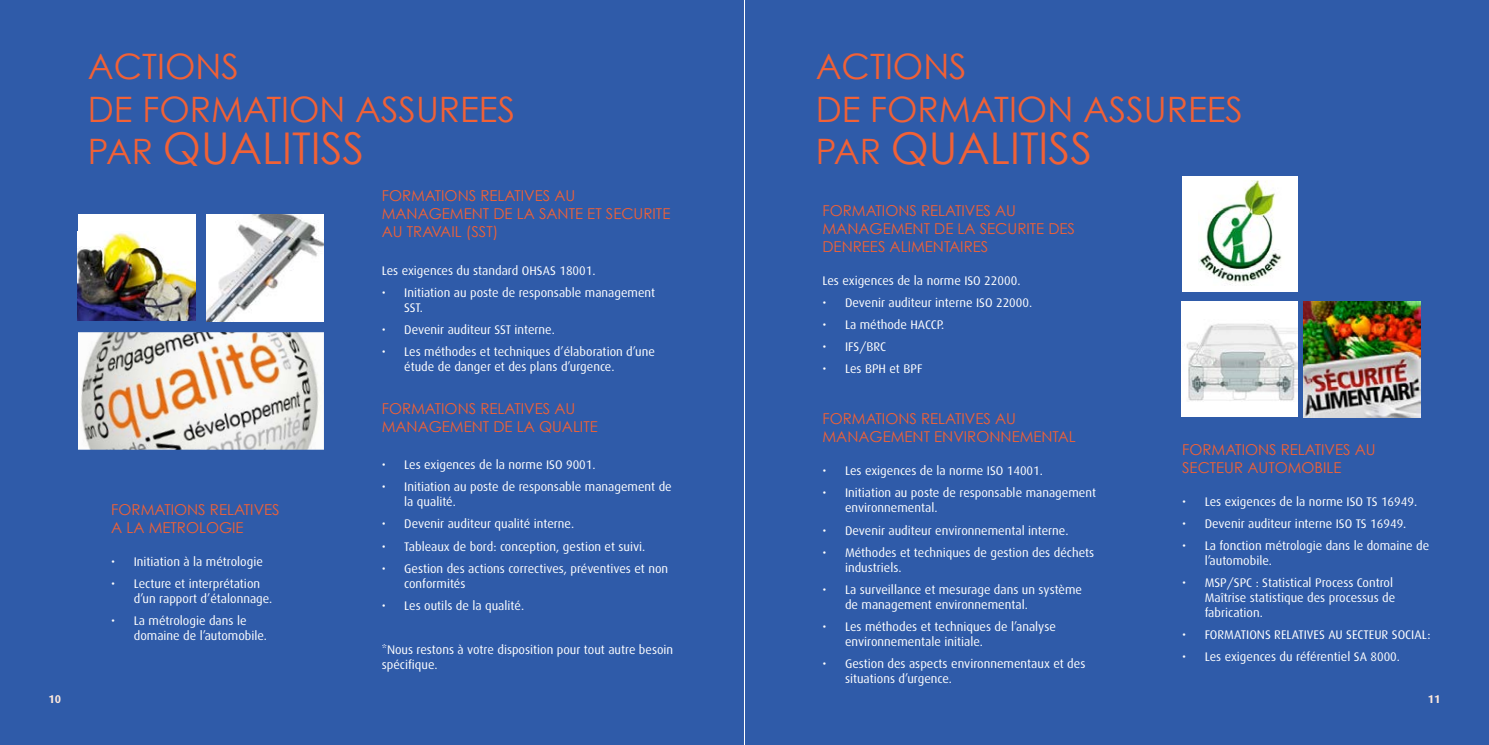
<style>
.page{position:relative;width:1489px;height:745px;background:#fff}
.page>*{position:absolute;margin:0;border:0;box-sizing:border-box;transform-origin:0 0}
.t1{font:43.75px "Century Gothic";color:#f16136}
.t2{font:35px/42px "Century Gothic";color:#f16136}
.t3{font:15px/18px "Century Gothic";color:#f16136}
.t4{font:12.5px/15px "Dax";color:#fff}
.t5{font:700 11.25px "Dax";color:#fee9dc}
.s1{font-size:35px}
</style>
<div class="page">
<div style="left:0;top:0;width:1488px;height:744px;background:#2f5ba9"></div>
<img style="left:78px;top:332px;width:246px;height:117px">
<div style="left:1182px;top:175px;width:115px;height:116px;background:#fff"></div>
<div style="left:78px;top:214px;width:118px;height:106px;background:#fff"></div>
<img style="left:78px;top:233px;width:118px;height:87px">
<div style="left:1181px;top:301px;width:116px;height:116px;background:#fff"></div>
<img style="left:1186px;top:323px;width:111px;height:78px">
<img style="left:1198px;top:180px;width:84px;height:105px">
<img style="left:1303px;top:301px;width:117px;height:116px">
<img style="left:206px;top:214px;width:118px;height:107px">
<hr style="left:744px;top:0;width:1px;height:744px;background:#fff">
<h2 class="t2" style="left:88px;top:45px;width:429px">ACTIONS<br>DE FORMATION ASSUREES</h2>
<h1 class="t1" style="left:88px;top:121px;width:278px"><span class="s1">PAR</span> QUALITISS</h1>
<p class="t3" style="left:111px;top:500px;width:170px">FORMATIONS RELATIVES<br>A LA METROLOGIE</p>
<p class="t4" style="left:111px;top:554px;width:153px">• Initiation à la métrologie</p>
<p class="t4" style="left:134px;top:576px;width:140px;text-indent:-22px">• Lecture et interprétation d’un rapport d’étalonnage.</p>
<p class="t4" style="left:134px;top:613px;width:135px;text-indent:-22px">• La métrologie dans le domaine de l’automobile.</p>
<p class="t3" style="left:382px;top:187px;width:290px">FORMATIONS RELATIVES AU<br>MANAGEMENT DE LA SANTE ET SECURITE<br>AU TRAVAIL (SST)</p>
<p class="t4" style="left:382px;top:263px;width:215px">Les exigences du standard OHSAS 18001.</p>
<p class="t4" style="left:404px;top:285px;width:252px;text-indent:-22px">• Initiation au poste de responsable management<br>SST.</p>
<p class="t4" style="left:382px;top:322px;width:174px">• Devenir auditeur SST interne.</p>
<p class="t4" style="left:404px;top:344px;width:252px;text-indent:-22px">• Les méthodes et techniques d’élaboration d’une étude de danger et des plans d’urgence.</p>
<p class="t3" style="left:382px;top:399px;width:217px">FORMATIONS RELATIVES AU<br>MANAGEMENT DE LA QUALITE</p>
<p class="t4" style="left:382px;top:457px;width:215px">• Les exigences de la norme ISO 9001.</p>
<p class="t4" style="left:404px;top:479px;width:269px;text-indent:-22px">• Initiation au poste de responsable management de la qualité.</p>
<p class="t4" style="left:382px;top:516px;width:194px">• Devenir auditeur qualité interne.</p>
<p class="t4" style="left:382px;top:538px;width:265px">• Tableaux de bord: conception, gestion et suivi.</p>
<p class="t4" style="left:404px;top:560px;width:265px;text-indent:-22px">• Gestion des actions correctives, préventives et non conformités</p>
<p class="t4" style="left:382px;top:597px;width:144px">• Les outils de la qualité.</p>
<p class="t4" style="left:382px;top:642px;width:293px">*Nous restons à votre disposition pour tout autre besoin spécifique.</p>
<h2 class="t2" style="left:815px;top:45px;width:429px">ACTIONS<br>DE FORMATION ASSUREES</h2>
<h1 class="t1" style="left:815px;top:121px;width:278px"><span class="s1">PAR</span> QUALITISS</h1>
<p class="t3" style="left:822px;top:201px;width:254px">FORMATIONS RELATIVES AU<br>MANAGEMENT DE LA SECURITE DES<br>DENREES ALIMENTAIRES</p>
<p class="t4" style="left:822px;top:273px;width:199px">Les exigences de la norme ISO 22000.</p>
<p class="t4" style="left:822px;top:295px;width:211px">• Devenir auditeur interne ISO 22000.</p>
<p class="t4" style="left:822px;top:317px;width:123px">• La méthode HACCP.</p>
<p class="t4" style="left:822px;top:339px;width:65px">• IFS/BRC</p>
<p class="t4" style="left:822px;top:361px;width:101px">• Les BPH et BPF</p>
<p class="t3" style="left:822px;top:409px;width:255px">FORMATIONS RELATIVES AU<br>MANAGEMENT ENVIRONNEMENTAL</p>
<p class="t4" style="left:822px;top:463px;width:222px">• Les exigences de la norme ISO 14001.</p>
<p class="t4" style="left:845px;top:485px;width:252px;text-indent:-22px">• Initiation au poste de responsable management environnemental.</p>
<p class="t4" style="left:822px;top:522px;width:247px">• Devenir auditeur environnemental interne.</p>
<p class="t4" style="left:845px;top:544px;width:251px;text-indent:-22px">• Méthodes et techniques de gestion des déchets industriels.</p>
<p class="t4" style="left:845px;top:581px;width:238px;text-indent:-22px">• La surveillance et mesurage dans un système de management environnemental.</p>
<p class="t4" style="left:845px;top:618px;width:212px;text-indent:-22px">• Les méthodes et techniques de l’analyse environnementale initiale.</p>
<p class="t4" style="left:845px;top:656px;width:242px;text-indent:-22px">• Gestion des aspects environnementaux et des situations d’urgence.</p>
<p class="t3" style="left:1182px;top:440px;width:195px">FORMATIONS RELATIVES AU<br>SECTEUR AUTOMOBILE</p>
<p class="t4" style="left:1182px;top:493px;width:236px">• Les exigences de la norme ISO TS 16949.</p>
<p class="t4" style="left:1182px;top:516px;width:226px">• Devenir auditeur interne ISO TS 16949.</p>
<p class="t4" style="left:1204px;top:538px;width:226px;text-indent:-22px">• La fonction métrologie dans le domaine de l’automobile.</p>
<p class="t4" style="left:1204px;top:575px;width:192px;text-indent:-22px">• MSP/SPC : Statistical Process Control<br>Maîtrise statistique des processus de fabrication.</p>
<p class="t4" style="left:1182px;top:627px;width:250px">• FORMATIONS RELATIVES AU SECTEUR SOCIAL:</p>
<p class="t4" style="left:1182px;top:649px;width:219px">• Les exigences du référentiel SA 8000.</p>
<p class="t5" style="left:49px;top:691px;width:14px">10</p>
<p class="t5" style="left:1427px;top:691px;width:14px">11</p>
</div>
